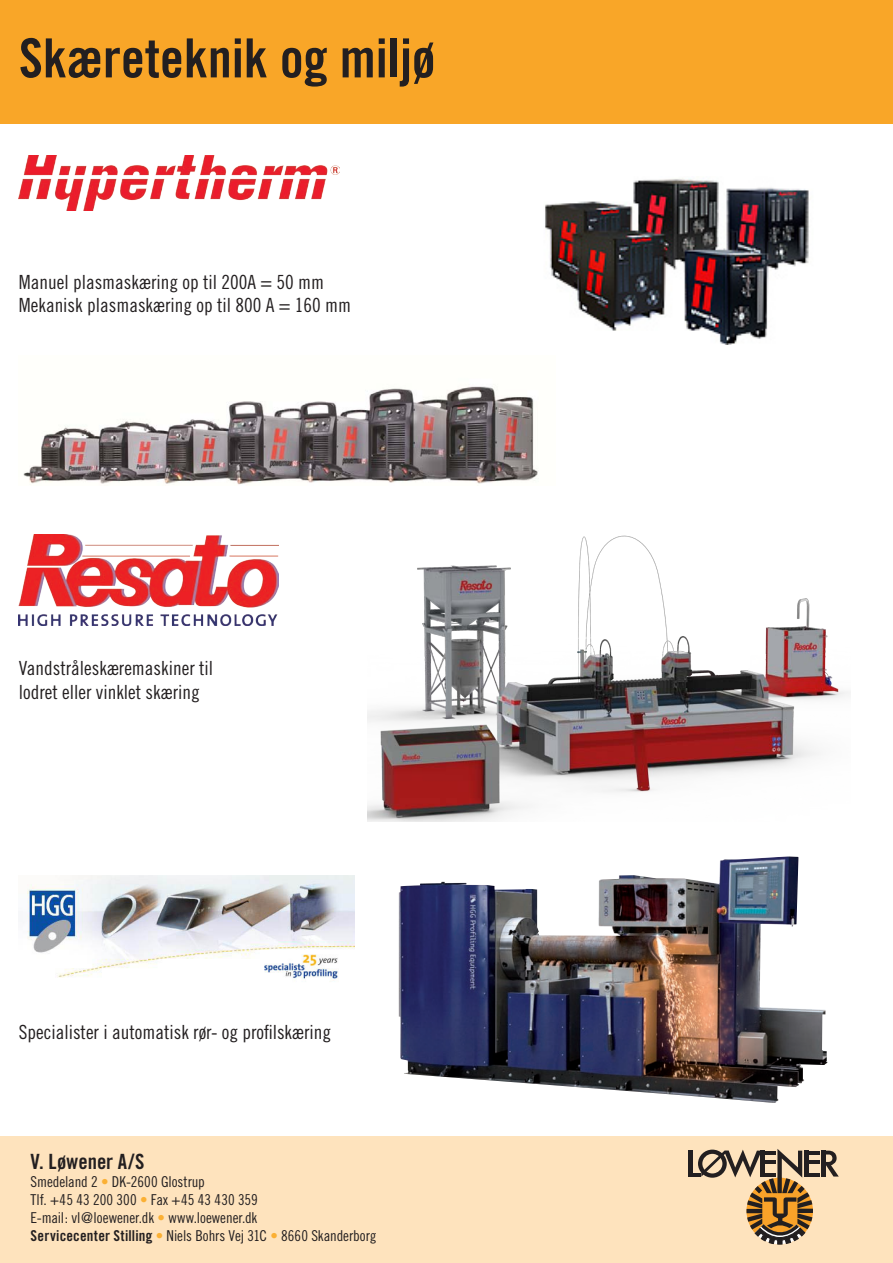
<style>
.page{position:relative;width:893px;height:1263px;background:#fff}
.page>*{position:absolute;margin:0;border:0;box-sizing:border-box;transform-origin:0 0}
.t1{font:54px "Trade Gothic Bold Cond Twenty";color:#231f20}
.t2{font:21px "Trade Gothic Bold Cond Twenty";letter-spacing:.005em;color:#231f20}
.t3{font:19.5px/23.4px "Trade Gothic Cond Eighteen";color:#231f20}
.t4{font:15px/18px "Trade Gothic Cond Eighteen";letter-spacing:-.005em;color:#231f20}
.s1{color:#fbb034}
.s2{font-family:"Trade Gothic Bold Cond Twenty"}
</style>
<div class="page">
<img style="left:545px;top:178px;width:264px;height:166px">
<div style="left:0;top:0;width:893px;height:123px;background:#f9a628"></div>
<img style="left:19px;top:535px;width:260px;height:91px">
<img style="left:27px;top:875px;width:328px;height:106px">
<img style="left:367px;top:535px;width:484px;height:286px">
<img style="left:399px;top:856px;width:429px;height:247px">
<img style="left:19px;top:155px;width:320px;height:56px">
<img style="left:23px;top:386px;width:516px;height:99px">
<div style="left:0;top:1137px;width:893px;height:126px;background:#fee3bd"></div>
<div style="left:688px;top:1150px;width:5px;height:27px;background:#231f20"></div>
<hr style="left:688px;top:1173px;width:13px;height:4px;background:#231f20">
<hr style="left:804px;top:1173px;width:15px;height:4px;background:#231f20">
<hr style="left:804px;top:1160px;width:15px;height:4px;background:#231f20">
<svg style="left:813px;top:1151px;width:6px;height:3px"></svg>
<hr style="left:821px;top:1150px;width:4px;height:27px;background:#231f20">
<svg style="left:825px;top:1150px;width:14px;height:26px"></svg>
<svg style="left:698px;top:1149px;width:115px;height:95px"></svg>
<p class="t1" style="left:19px;top:25px;width:418px">Skæreteknik og miljø</p>
<p class="t3" style="left:19px;top:270px;width:307px">Manuel plasmaskæring op til 200A = 50 mm</p>
<p class="t3" style="left:19px;top:293px;width:334px">Mekanisk plasmaskæring op til 800 A = 160 mm</p>
<p class="t3" style="left:19px;top:657px;width:196px">Vandstråleskæremaskiner til lodret eller vinklet skæring</p>
<p class="t3" style="left:19px;top:1020px;width:314px">Specialister i automatisk rør- og profilskæring</p>
<p class="t2" style="left:31px;top:1149px;width:115px">V. Løwener A/S</p>
<p class="t4" style="left:31px;top:1173px;width:229px">Smedeland 2 <span class="s1">•</span> DK-2600 Glostrup<br>Tlf. +45 43 200 300 <span class="s1">•</span> Fax +45 43 430 359<br>E-mail: vl@loewener.dk <span class="s1">•</span> www.loewener.dk</p>
<p class="t4" style="left:31px;top:1227px;width:347px"><span class="s2">Servicecenter Stilling</span> <span class="s1">•</span> Niels Bohrs Vej 31C <span class="s1">•</span> 8660 Skanderborg</p>
</div>
